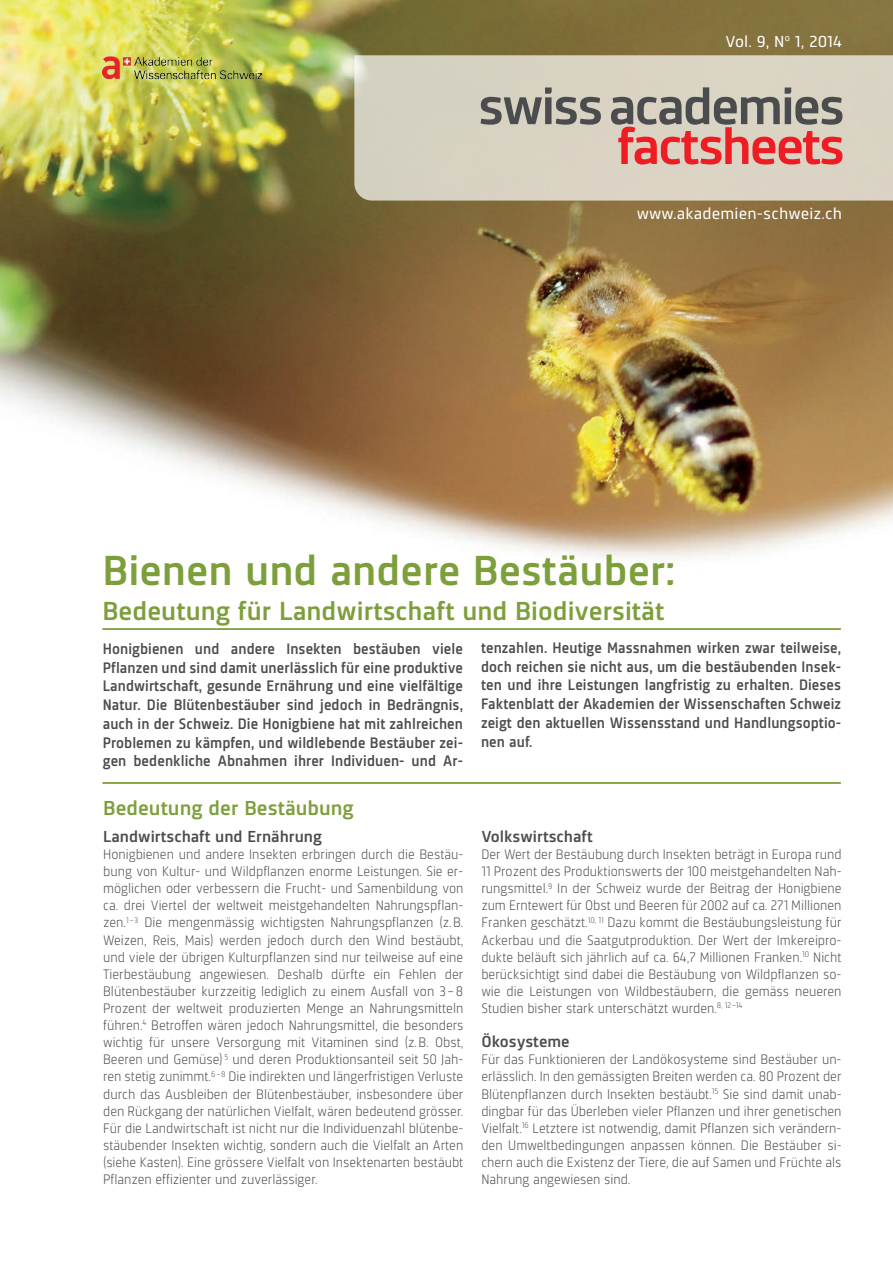
<style>
.page{position:relative;width:893px;height:1263px;background:#fff}
.page>*{position:absolute;margin:0;border:0;box-sizing:border-box;transform-origin:0 0}
.t1{font:500 43.5px "Sinews Sans Pro";color:#7d9f3b;scale:1.1 1}
.t2{font:500 27px "Sinews Sans Pro";color:#7d9f3b;scale:1.1 1}
.t3{font:500 21px "Sinews Sans Pro";color:#7d9f3b;scale:1.1 1}
.t4{font:500 16.5px "Sinews Sans Pro";color:#4b4c4d;scale:1.1 1}
.t5{font:16.5px "Sinews Sans Pro";letter-spacing:.01em;color:#fff;scale:1.1 1}
.t6{font:500 15.75px/18.8px "Sinews Sans Pro";letter-spacing:.005em;color:#4b4c4d;text-align:justify}
.t7{font:300 14.25px/17.1px "Sinews Sans Pro";color:#4b4c4d;text-align:justify}
</style>
<div class="page">
<img style="left:0;top:0;width:893px;height:560px">
<div style="left:354px;top:55px;width:539px;height:146px;background:#d9d2c3"></div>
<svg style="left:480px;top:87px;width:362px;height:78px;background:#c0a298"></svg>
<hr style="left:102px;top:628px;width:739px;height:2px;background:#7d9f3b">
<hr style="left:102px;top:782px;width:739px;height:2px;background:#7d9f3b">
<img style="left:102px;top:55px;width:160px;height:26px">
<p class="t5" style="left:725px;top:33px;width:107px">Vol. 9, N<sup>o</sup> 1, 2014</p>
<p class="t5" style="left:637px;top:204px;width:188px">www.akademien-schweiz.ch</p>
<h1 class="t1" style="left:102px;top:547px;width:522px">Bienen und andere Bestäuber:</h1>
<h2 class="t2" style="left:102px;top:596px;width:512px">Bedeutung für Landwirtschaft und Biodiversität</h2>
<p class="t6" style="left:103px;top:639px;width:362px">Honigbienen und andere Insekten bestäuben viele Pflanzen und sind damit unerlässlich für eine produktive Landwirtschaft, gesunde Ernährung und eine vielfältige Natur. Die Blütenbestäuber sind jedoch in Bedrängnis, auch in der Schweiz. Die Honigbiene hat mit zahlreichen Problemen zu kämpfen, und wildlebende Bestäuber zei&shy;gen bedenkliche Abnahmen ihrer Individuen- und Ar-</p>
<p class="t6" style="left:481px;top:638px;width:362px">tenzahlen. Heutige Massnahmen wirken zwar teilweise, doch reichen sie nicht aus, um die bestäubenden Insek&shy;ten und ihre Leistungen langfristig zu erhalten. Dieses Faktenblatt der Akademien der Wissenschaften Schweiz zeigt den aktuellen Wissensstand und Handlungsoptio&shy;nen auf.</p>
<h3 class="t3" style="left:103px;top:796px;width:229px">Bedeutung der Bestäubung</h3>
<p class="t4" style="left:103px;top:827px;width:200px">Landwirtschaft und Ernährung</p>
<p class="t7" style="left:103px;top:846px;width:362px">Honigbienen und andere Insekten erbringen durch die Bestäu&shy;bung von Kultur- und Wildpflanzen enorme Leistungen. Sie er&shy;möglichen oder verbessern die Frucht- und Samenbildung von ca. drei Viertel der weltweit meistgehandelten Nahrungspflan&shy;zen.<sup>1</sup> <sup>–</sup> <sup>3</sup> Die mengenmässig wichtigsten Nahrungspflanzen (z.B.<br>Weizen, Reis, Mais) werden jedoch durch den Wind bestäubt, und viele der übrigen Kulturpflanzen sind nur teilweise auf eine Tierbestäubung angewiesen. Deshalb dürfte ein Fehlen der Blütenbestäuber kurzzeitig lediglich zu einem Ausfall von 3 –8<br>Prozent der weltweit produzierten Menge an Nahrungsmitteln führen.<sup>4</sup> Betroffen wären jedoch Nahrungsmittel, die besonders wichtig für unsere Versorgung mit Vitaminen sind (z.B. Obst, Beeren und Gemüse) <sup>5</sup> und deren Produktionsanteil seit 50 Jah&shy;ren stetig zunimmt.<sup>6–8</sup> Die indirekten und längerfristigen Verluste durch das Ausbleiben der Blütenbestäuber, insbesondere über den Rückgang der natürlichen Vielfalt, wären bedeutend grösser.<br>Für die Landwirtschaft ist nicht nur die Individuenzahl blütenbe&shy;stäubender Insekten wichtig, sondern auch die Vielfalt an Arten (siehe Kasten). Eine grössere Vielfalt von Insektenarten bestäubt Pflanzen effizienter und zuverlässiger.</p>
<p class="t4" style="left:481px;top:827px;width:103px">Volkswirtschaft</p>
<p class="t7" style="left:481px;top:846px;width:362px">Der Wert der Bestäubung durch Insekten beträgt in Europa rund 11 Prozent des Produktionswerts der 100 meistgehandelten Nah&shy;rungsmittel.<sup>9</sup> In der Schweiz wurde der Beitrag der Honigbiene zum Erntewert für Obst und Beeren für 2002 auf ca. 271 Millionen Franken geschätzt.<sup>10,</sup> <sup>11</sup> Dazu kommt die Bestäubungsleistung für Ackerbau und die Saatgutproduktion. Der Wert der Imkereipro&shy;dukte beläuft sich jährlich auf ca. 64,7 Millionen Franken.<sup>10</sup> Nicht berücksichtigt sind dabei die Bestäubung von Wildpflanzen so&shy;wie die Leistungen von Wildbestäubern, die gemäss neueren Studien bisher stark unterschätzt wurden.<sup>8,</sup> <sup>12</sup> <sup>–14</sup></p>
<p class="t4" style="left:481px;top:1033px;width:82px">Ökosysteme</p>
<p class="t7" style="left:481px;top:1051px;width:362px">Für das Funktionieren der Landökosysteme sind Bestäuber un&shy;erlässlich. In den gemässigten Breiten werden ca. 80 Prozent der Blütenpflanzen durch Insekten bestäubt.<sup>15</sup> Sie sind damit unab&shy;dingbar für das Überleben vieler Pflanzen und ihrer genetischen Vielfalt.<sup>16</sup> Letztere ist notwendig, damit Pflanzen sich verändern&shy;den Umweltbedingungen anpassen können. Die Bestäuber si&shy;chern auch die Existenz der Tiere, die auf Samen und Früchte als Nahrung angewiesen sind.</p>
</div>
